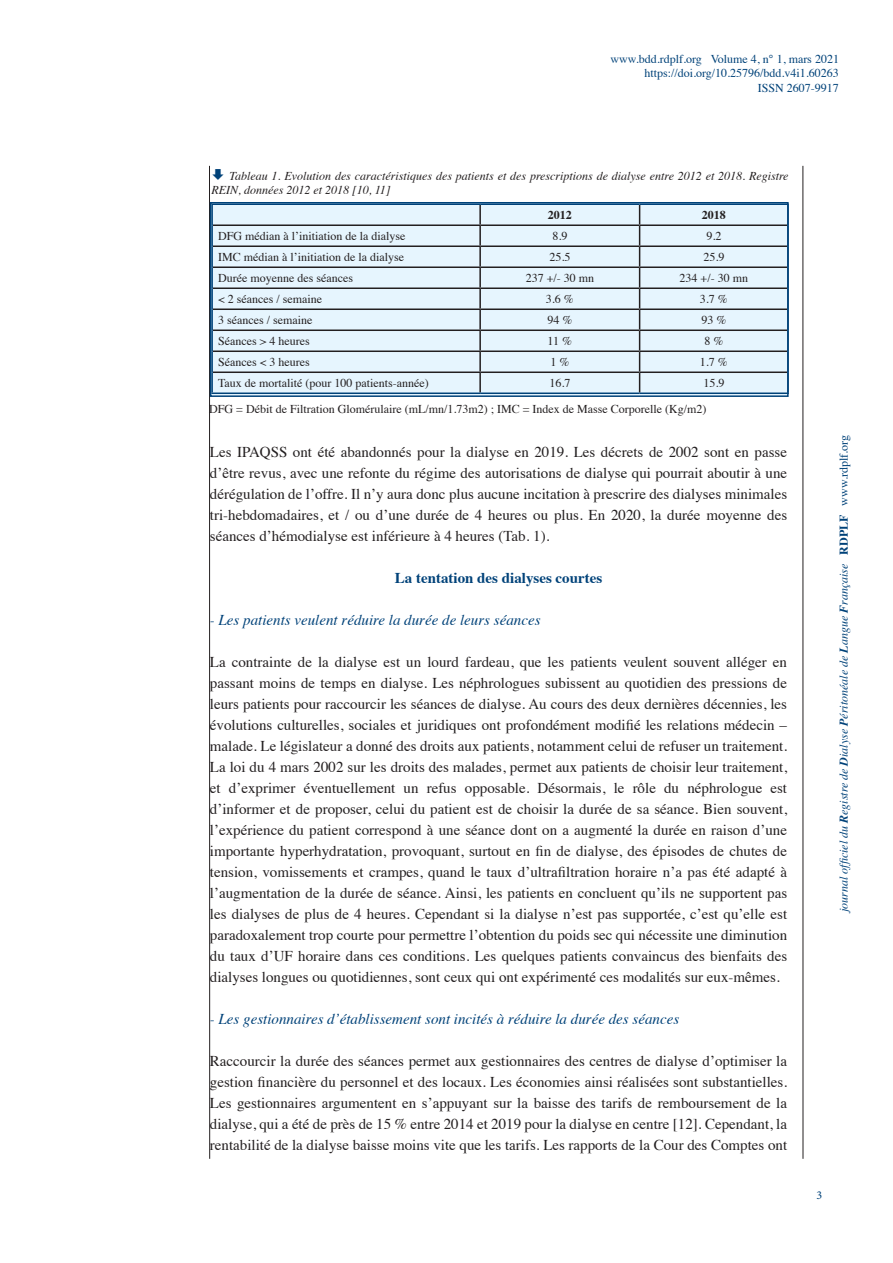
<style>
.page{position:relative;width:893px;height:1263px;background:#fff}
.page>*{position:absolute;margin:0;border:0;box-sizing:border-box;transform-origin:0 0}
.Body_Text{font:15px/21px "Times";color:#231f20;text-align:justify}
.Body_Text-2{font:italic 15px "Times";color:#004279}
.Body_Text-3{font:700 15px "Times";color:#004279}
.Body_Text-4{font:12px "Times";color:#231f20}
.Body_Text-5{font:italic 12px/14.4px "Times";color:#231f20}
.t1{font:12px "Times";color:#004279}
.t2{font:italic 12px "Times";color:#004279}
.t3{font:700 12px "Times";color:#231f20}
.t4{font:12px "Minion Pro";color:#004279}
.s1{font-weight:700}
.s2{font-weight:700;font-style:normal}
.s3{font-style:normal}
</style>
<div class="page">
<hr style="left:209px;top:166px;width:1px;height:993px;background:#231f20">
<hr style="left:803px;top:166px;width:1px;height:993px;background:#231f20">
<div style="left:211px;top:203px;width:577px;height:193px;background:#e6f5fe"></div>
<hr style="left:213px;top:224px;width:267px;height:2px;background:#231f20">
<hr style="left:480px;top:224px;width:160px;height:2px;background:#231f20">
<hr style="left:640px;top:224px;width:147px;height:2px;background:#231f20">
<hr style="left:213px;top:245px;width:267px;height:2px;background:#231f20">
<hr style="left:480px;top:245px;width:160px;height:2px;background:#231f20">
<hr style="left:640px;top:245px;width:147px;height:2px;background:#231f20">
<hr style="left:213px;top:266px;width:267px;height:2px;background:#231f20">
<hr style="left:480px;top:266px;width:160px;height:2px;background:#231f20">
<hr style="left:640px;top:266px;width:147px;height:2px;background:#231f20">
<hr style="left:213px;top:287px;width:267px;height:2px;background:#231f20">
<hr style="left:480px;top:287px;width:160px;height:2px;background:#231f20">
<hr style="left:640px;top:287px;width:147px;height:2px;background:#231f20">
<hr style="left:213px;top:308px;width:267px;height:2px;background:#231f20">
<hr style="left:480px;top:308px;width:160px;height:2px;background:#231f20">
<hr style="left:640px;top:308px;width:147px;height:2px;background:#231f20">
<hr style="left:213px;top:329px;width:267px;height:2px;background:#231f20">
<hr style="left:480px;top:329px;width:160px;height:2px;background:#231f20">
<hr style="left:640px;top:329px;width:147px;height:2px;background:#231f20">
<hr style="left:213px;top:350px;width:267px;height:2px;background:#231f20">
<hr style="left:480px;top:350px;width:160px;height:2px;background:#231f20">
<hr style="left:640px;top:350px;width:147px;height:2px;background:#231f20">
<hr style="left:213px;top:371px;width:267px;height:2px;background:#231f20">
<hr style="left:480px;top:371px;width:160px;height:2px;background:#231f20">
<svg style="left:479px;top:205px;width:2px;height:187px"></svg>
<hr style="left:640px;top:371px;width:147px;height:2px;background:#231f20">
<svg style="left:639px;top:205px;width:1px;height:187px"></svg>
<hr style="left:211px;top:392px;width:269px;height:2px;background:#004279">
<hr style="left:480px;top:392px;width:160px;height:2px;background:#004279">
<hr style="left:640px;top:392px;width:149px;height:2px;background:#004279">
<div style="left:210px;top:202px;width:579px;height:195px;border:2px solid #004279"></div>
<p class="t1" style="left:611px;top:48px;width:230px">www.bdd.rdplf.org Volume 4, n° 1, mars 2021</p>
<p class="t1" style="left:644px;top:62px;width:196px">https://doi.org/10.25796/bdd.v4i1.60263</p>
<p class="t1" style="left:758px;top:77px;width:82px">ISSN 2607-9917</p>
<p class="Body_Text-5" style="left:211px;top:168px;width:579px;text-indent:18px">Tableau 1. Evolution des caractéristiques des patients et des prescriptions de dialyse entre 2012 et 2018. Registre<br>REIN, données 2012 et 2018 [10, 11]</p>
<p class="t3" style="left:548px;top:204px;width:25px">2012</p>
<p class="t3" style="left:702px;top:204px;width:25px">2018</p>
<p class="Body_Text-4" style="left:218px;top:225px;width:189px">DFG médian à l’initiation de la dialyse</p>
<p class="Body_Text-4" style="left:552px;top:225px;width:16px">8.9</p>
<p class="Body_Text-4" style="left:706px;top:225px;width:16px">9.2</p>
<p class="Body_Text-4" style="left:218px;top:246px;width:187px">IMC médian à l’initiation de la dialyse</p>
<p class="Body_Text-4" style="left:549px;top:246px;width:22px">25.5</p>
<p class="Body_Text-4" style="left:703px;top:246px;width:22px">25.9</p>
<p class="Body_Text-4" style="left:218px;top:267px;width:136px">Durée moyenne des séances</p>
<p class="Body_Text-4" style="left:526px;top:267px;width:70px">237 +/- 30 mn</p>
<p class="Body_Text-4" style="left:680px;top:267px;width:70px">234 +/- 30 mn</p>
<p class="Body_Text-4" style="left:218px;top:288px;width:106px">&lt; 2 séances / semaine</p>
<p class="Body_Text-4" style="left:546px;top:288px;width:29px">3.6 %</p>
<p class="Body_Text-4" style="left:700px;top:288px;width:29px">3.7 %</p>
<p class="Body_Text-4" style="left:218px;top:309px;width:96px">3 séances / semaine</p>
<p class="Body_Text-4" style="left:547px;top:309px;width:26px">94 %</p>
<p class="Body_Text-4" style="left:701px;top:309px;width:26px">93 %</p>
<p class="Body_Text-4" style="left:218px;top:330px;width:93px">Séances &gt; 4 heures</p>
<p class="Body_Text-4" style="left:548px;top:330px;width:26px">11 %</p>
<p class="Body_Text-4" style="left:704px;top:330px;width:20px">8 %</p>
<p class="Body_Text-4" style="left:218px;top:351px;width:93px">Séances &lt; 3 heures</p>
<p class="Body_Text-4" style="left:550px;top:351px;width:20px">1 %</p>
<p class="Body_Text-4" style="left:700px;top:351px;width:29px">1.7 %</p>
<p class="Body_Text-4" style="left:218px;top:372px;width:212px">Taux de mortalité (pour 100 patients-année)</p>
<p class="Body_Text-4" style="left:549px;top:372px;width:22px">16.7</p>
<p class="Body_Text-4" style="left:703px;top:372px;width:22px">15.9</p>
<p class="Body_Text-4" style="left:209px;top:398px;width:499px">DFG = Débit de Filtration Glomérulaire (mL/mn/1.73m2) ; IMC = Index de Masse Corporelle (Kg/m2)</p>
<p class="Body_Text" style="left:210px;top:440px;width:579px">Les IPAQSS ont été abandonnés pour la dialyse en 2019. Les décrets de 2002 sont en passe d’être revus, avec une refonte du régime des autorisations de dialyse qui pourrait aboutir à une dérégulation de l’offre. Il n’y aura donc plus aucune incitation à prescrire des dialyses minimales tri-hebdomadaires, et / ou d’une durée de 4 heures ou plus. En 2020, la durée moyenne des séances d’hémodialyse est inférieure à 4 heures (Tab. 1).</p>
<p class="Body_Text-3" style="left:395px;top:564px;width:209px">La tentation des dialyses courtes</p>
<p class="Body_Text-2" style="left:210px;top:607px;width:332px">- Les patients veulent réduire la durée de leurs séances</p>
<p class="Body_Text" style="left:210px;top:650px;width:579px">La contrainte de la dialyse est un lourd fardeau, que les patients veulent souvent alléger en passant moins de temps en dialyse. Les néphrologues subissent au quotidien des pressions de leurs patients pour raccourcir les séances de dialyse. Au cours des deux dernières décennies, les évolutions culturelles, sociales et juridiques ont profondément modifié les relations médecin – malade. Le législateur a donné des droits aux patients, notamment celui de refuser un traitement.<br>La loi du 4 mars 2002 sur les droits des malades, permet aux patients de choisir leur traitement, et d’exprimer éventuellement un refus opposable. Désormais, le rôle du néphrologue est d’informer et de proposer, celui du patient est de choisir la durée de sa séance. Bien souvent, l’expérience du patient correspond à une séance dont on a augmenté la durée en raison d’une importante hyperhydratation, provoquant, surtout en fin de dialyse, des épisodes de chutes de tension, vomissements et crampes, quand le taux d’ultrafiltration horaire n’a pas été adapté à l’augmentation de la durée de séance. Ainsi, les patients en concluent qu’ils ne supportent pas les dialyses de plus de 4 heures. Cependant si la dialyse n’est pas supportée, c’est qu’elle est paradoxalement trop courte pour permettre l’obtention du poids sec qui nécessite une diminution du taux d’UF horaire dans ces conditions. Les quelques patients convaincus des bienfaits des dialyses longues ou quotidiennes, sont ceux qui ont expérimenté ces modalités sur eux-mêmes.</p>
<p class="Body_Text-2" style="left:210px;top:1006px;width:471px">- Les gestionnaires d’établissement sont incités à réduire la durée des séances</p>
<p class="Body_Text" style="left:210px;top:1049px;width:579px">Raccourcir la durée des séances permet aux gestionnaires des centres de dialyse d’optimiser la gestion financière du personnel et des locaux. Les économies ainsi réalisées sont substantielles.<br>Les gestionnaires argumentent en s’appuyant sur la baisse des tarifs de remboursement de la dialyse, qui a été de près de 15 % entre 2014 et 2019 pour la dialyse en centre [12]. Cependant, la rentabilité de la dialyse baisse moins vite que les tarifs. Les rapports de la Cour des Comptes ont</p>
<p class="t2" style="left:833px;top:912px;width:478px;rotate:-90deg">journal officiel du <span class="s1">R</span>egistre de <span class="s1">D</span>ialyse <span class="s1">P</span>éritonéale de <span class="s1">L</span>angue <span class="s1">F</span>rançaise <span class="s2">RDPLF</span> <span class="s3">www.rdplf.org</span></p>
<p class="t4" style="left:816px;top:1187px;width:7px">3</p>
</div>
